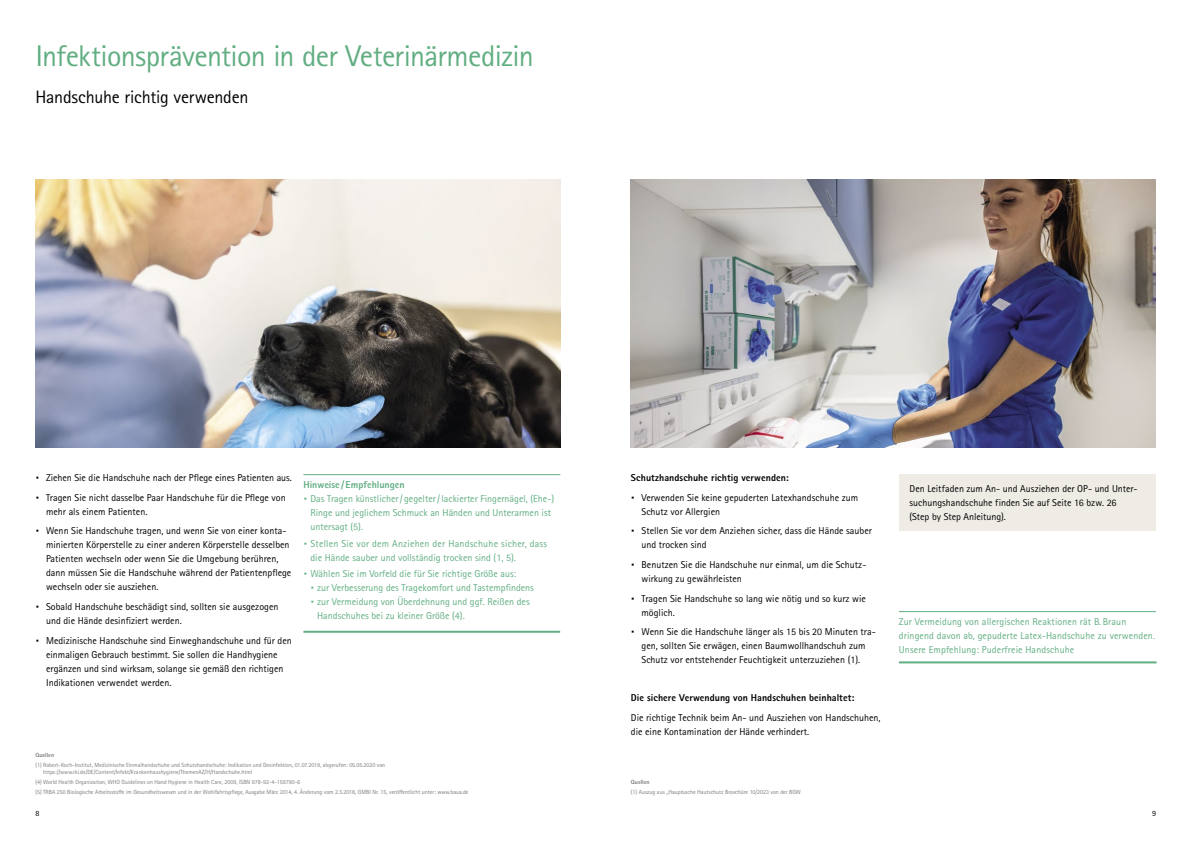
<style>
.page{position:relative;width:1191px;height:842px;background:#fff}
.page>*{position:absolute;margin:0;border:0;box-sizing:border-box;transform-origin:0 0}
.t1{font:30px "Rotis Sans Serif Pro";letter-spacing:-.02em;color:#61ae82}
.t2{font:18px "Rotis Sans Serif Pro";letter-spacing:-.01em;color:#000}
.t3{font:10px/14px "Rotis Sans Serif Pro";color:#000}
.t4{font:10px/14px "Rotis Sans Serif Pro";color:#61ae82}
.t5{font:10px/14px "Rotis Sans Serif Pro";letter-spacing:.02em;color:#61ae82}
.t6{font:800 10px "Rotis Sans Serif Pro";letter-spacing:.005em;color:#000}
.t7{font:800 10px "Rotis Sans Serif Pro";color:#61ae82}
.t8{font:8px "Rotis Sans Serif Pro";color:#000}
.t9{font:6px/7px "Rotis Sans Serif Pro";letter-spacing:-.005em;color:#7c7c7c}
.t10{font:800 6px "Rotis Sans Serif Pro";letter-spacing:-.005em;color:#7c7c7c}
.s1{font-size:20px}
.s2{font-weight:800}
</style>
<div class="page">
<hr style="left:303px;top:474px;width:257px;height:1px;background:#61ae82">
<hr style="left:303px;top:631px;width:257px;height:2px;background:#61ae82">
<img style="left:631px;top:179px;width:524px;height:268px">
<img style="left:35px;top:179px;width:525px;height:268px">
<hr style="left:899px;top:611px;width:256px;height:1px;background:#61ae82">
<hr style="left:899px;top:661px;width:257px;height:2px;background:#61ae82">
<div style="left:899px;top:474px;width:256px;height:56px;background:#efece6"></div>
<h1 class="t1" style="left:35px;top:38px;width:500px">Infektionsprävention in der Veterinärmedizin</h1>
<h2 class="t2" style="left:35px;top:86px;width:214px">Handschuhe richtig verwenden</h2>
<p class="t3" style="left:35px;top:468px;width:258px;line-height:19.7px"><span class="s1">·</span> Ziehen Sie die Handschuhe nach der Pflege eines Patienten aus. <span class="s1">·</span> Tragen Sie nicht dasselbe Paar Handschuhe für die Pflege von</p>
<p class="t3" style="left:35px;top:502px;width:252px;line-height:19.7px;text-indent:11px">mehr als einem Patienten.<br><span class="s1">·</span> Wenn Sie Handschuhe tragen, und wenn Sie von einer konta-</p>
<p class="t3" style="left:46px;top:538px;width:247px">minierten Körperstelle zu einer anderen Körperstelle desselben Patienten wechseln oder wenn Sie die Umgebung berühren, dann müssen Sie die Handschuhe während der Patientenpflege wechseln oder sie ausziehen.</p>
<p class="t3" style="left:46px;top:600px;width:234px;text-indent:-11px"><span class="s1">·</span> Sobald Handschuhe beschädigt sind, sollten sie ausgezogen und die Hände desinfiziert werden.</p>
<p class="t3" style="left:46px;top:633px;width:247px;text-indent:-11px"><span class="s1">·</span> Medizinische Handschuhe sind Einweghandschuhe und für den einmaligen Gebrauch bestimmt. Sie sollen die Handhygiene ergänzen und sind wirksam, solange sie gemäß den richtigen Indikationen verwendet werden.</p>
<p class="t7" style="left:303px;top:478px;width:103px">Hinweise /Empfehlungen</p>
<p class="t4" style="left:303px;top:491px;width:252px"><span class="s1">·</span> Das Tragen künstlicher/ gegelter/lackierter Fingernägel, (Ehe-)</p>
<p class="t4" style="left:310px;top:505px;width:242px">Ringe und jeglichem Schmuck an Händen und Unterarmen ist</p>
<p class="t4" style="left:310px;top:519px;width:54px">untersagt (5).</p>
<p class="t5" style="left:310px;top:536px;width:238px;text-indent:-7px"><span class="s1">·</span> Stellen Sie vor dem Anziehen der Handschuhe sicher, dass die Hände sauber und vollständig trocken sind (1, 5).</p>
<p class="t4" style="left:303px;top:567px;width:214px"><span class="s1">·</span> Wählen Sie im Vorfeld die für Sie richtige Größe aus:</p>
<p class="t4" style="left:310px;top:581px;width:225px"><span class="s1">·</span> zur Verbesserung des Tragekomfort und Tastempfindens</p>
<p class="t4" style="left:310px;top:595px;width:221px"><span class="s1">·</span> zur Vermeidung von Überdehnung und ggf. Reißen des</p>
<p class="t4" style="left:317px;top:609px;width:149px">Handschuhes bei zu kleiner Größe (4).</p>
<p class="t3" style="left:631px;top:468px;width:229px;line-height:19.7px"><span class="s2">Schutzhandschuhe richtig verwenden:<br></span><span class="s1">·</span> Verwenden Sie keine gepuderten Latexhandschuhe zum</p>
<p class="t3" style="left:631px;top:502px;width:242px;line-height:19.7px;text-indent:11px">Schutz vor Allergien<br><span class="s1">·</span> Stellen Sie vor dem Anziehen sicher, dass die Hände sauber</p>
<p class="t3" style="left:631px;top:535px;width:236px;line-height:19.7px;text-indent:11px">und trocken sind<br><span class="s1">·</span> Benutzen Sie die Handschuhe nur einmal, um die Schutz-</p>
<p class="t3" style="left:631px;top:569px;width:236px;line-height:19.7px;text-indent:11px">wirkung zu gewährleisten<br><span class="s1">·</span> Tragen Sie Handschuhe so lang wie nötig und so kurz wie</p>
<p class="t3" style="left:631px;top:603px;width:246px;line-height:19.7px;text-indent:11px">möglich.<br><span class="s1">·</span> Wenn Sie die Handschuhe länger als 15 bis 20 Minuten tra-</p>
<p class="t3" style="left:641px;top:639px;width:226px">gen, sollten Sie erwägen, einen Baumwollhandschuh zum<br>Schutz vor entstehender Feuchtigkeit unterzuziehen (1).</p>
<p class="t6" style="left:631px;top:692px;width:225px">Die sichere Verwendung von Handschuhen beinhaltet:</p>
<p class="t3" style="left:631px;top:711px;width:251px">Die richtige Technik beim An- und Ausziehen von Handschuhen, die eine Kontamination der Hände verhindert.</p>
<p class="t10" style="left:35px;top:751px;width:20px">Quellen</p>
<p class="t9" style="left:43px;top:762px;width:343px;text-indent:-8px">(1) Robert-Koch-Institut, Medizinische Einmalhandschuhe und Schutzhandschuhe: Indikation und Desinfektion, 01.07.2019, abgerufen: 05.05.2020 von https://www.rki.de/DE/Content/Infekt/Krankenhaushygiene/ThemenAZ/H/Handschuhe.html</p>
<p class="t9" style="left:35px;top:777px;width:434px;line-height:9.8px">(4) World Health Organization, WHO Guidelines on Hand Hygiene in Health Care, 2009, ISBN 978-92-4-159790-6<br>(5) TRBA 250 Biologische Arbeitsstoffe im Gesundheitswesen und in der Wohlfahrtspflege, Ausgabe März 2014, 4. Änderung vom 2.5.2018, GMBI Nr. 15, veröffentlicht unter: www.baua.de</p>
<p class="t10" style="left:631px;top:778px;width:20px">Quellen</p>
<p class="t9" style="left:631px;top:788px;width:171px">(1) Auszug aus „Hauptsache Hautschutz Broschüre 10/2023 von der BGW</p>
<p class="t3" style="left:909px;top:481px;width:228px">Den Leitfaden zum An- und Ausziehen der OP- und Unter&shy;suchungshandschuhe finden Sie auf Seite 16 bzw. 26 (Step by Step Anleitung).</p>
<p class="t4" style="left:899px;top:614px;width:258px">Zur Vermeidung von allergischen Reaktionen rät B. Braun dringend davon ab, gepuderte Latex-Handschuhe zu verwenden.<br>Unsere Empfehlung: Puderfreie Handschuhe</p>
<p class="t8" style="left:35px;top:809px;width:5px">8</p>
<p class="t8" style="left:1152px;top:809px;width:5px">9</p>
</div>
